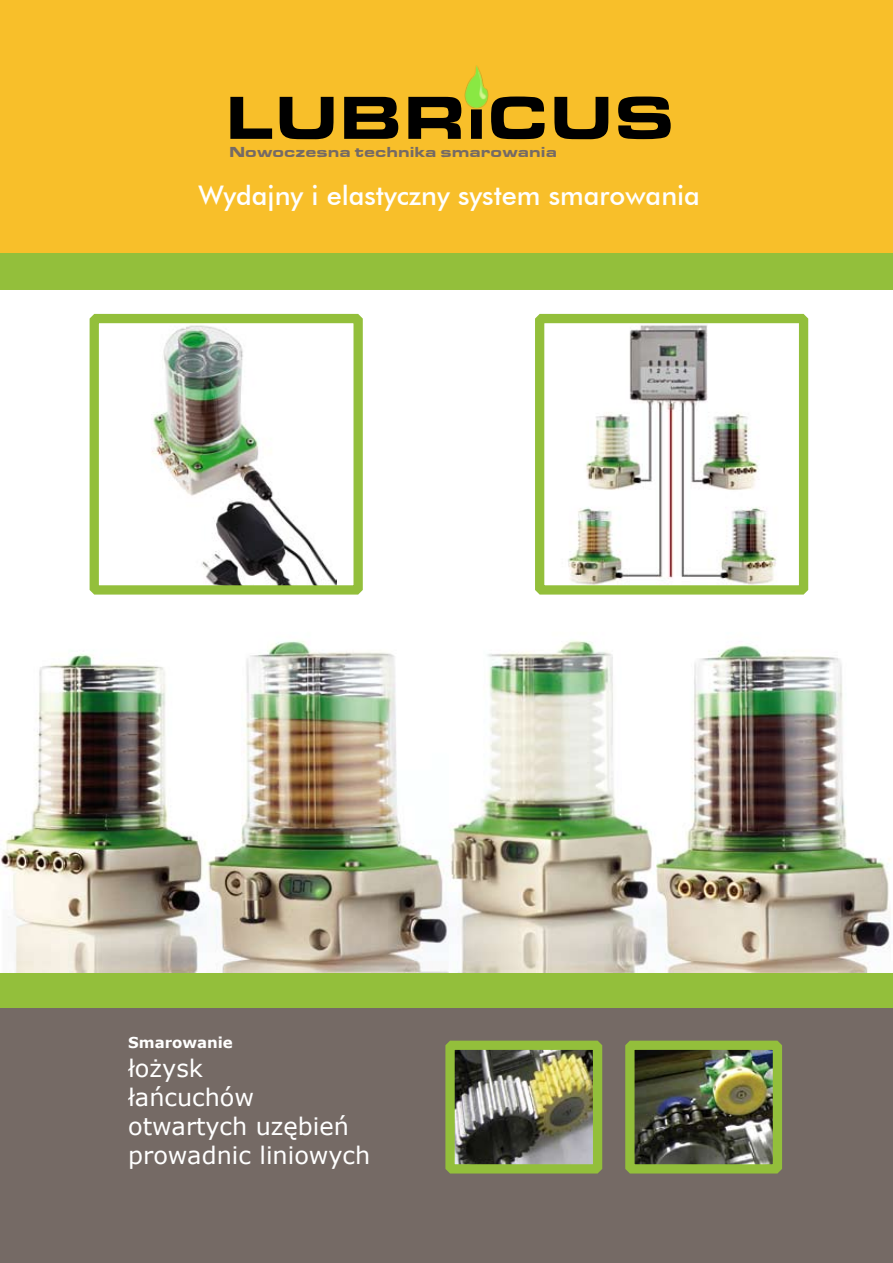
<style>
.page{position:relative;width:893px;height:1263px;background:#fff}
.page>*{position:absolute;margin:0;border:0;box-sizing:border-box;transform-origin:0 0}
.t1{font:63px "Eurostar Black Extended";color:#000}
.t2{font:500 27px "Futura BT";color:#fff}
.t3{font:24px/28.8px "Verdana";color:#fff}
.t4{font:15px "Eurostar Black Extended";color:#756a65}
.t5{font:700 15px "Verdana";color:#fff}
</style>
<div class="page">
<div style="left:0;top:0;width:893px;height:254px;background:#f8bf2a"></div>
<div style="left:0;top:1008px;width:893px;height:255px;background:#756a65"></div>
<div style="left:0;top:254px;width:893px;height:36px;background:#93bf3b"></div>
<div style="left:0;top:971px;width:893px;height:37px;background:#93bf3b"></div>
<img style="left:455px;top:1050px;width:137px;height:113px">
<div style="left:445px;top:1040px;width:157px;height:133px;border:9px solid #93bf3b"></div>
<img style="left:635px;top:1050px;width:137px;height:113px">
<div style="left:625px;top:1040px;width:157px;height:133px;border:9px solid #93bf3b"></div>
<img style="left:0;top:640px;width:893px;height:332px">
<img style="left:464px;top:65px;width:25px;height:44px">
<img style="left:152px;top:325px;width:185px;height:260px">
<div style="left:90px;top:314px;width:273px;height:281px;border:9px solid #93bf3b"></div>
<img style="left:568px;top:325px;width:209px;height:260px">
<div style="left:535px;top:314px;width:273px;height:281px;border:9px solid #93bf3b"></div>
<h1 class="t1" style="left:225px;top:78px;width:452px">LUBRiCUS</h1>
<p class="t4" style="left:229px;top:142px;width:330px">Nowoczesna technika smarowania</p>
<p class="t2" style="left:199px;top:179px;width:503px">Wydajny i elastyczny system smarowania</p>
<p class="t5" style="left:128px;top:1033px;width:106px">Smarowanie</p>
<p class="t3" style="left:128px;top:1053px;width:244px">łożysk<br>łańcuchów otwartych uzębień prowadnic liniowych</p>
</div>
